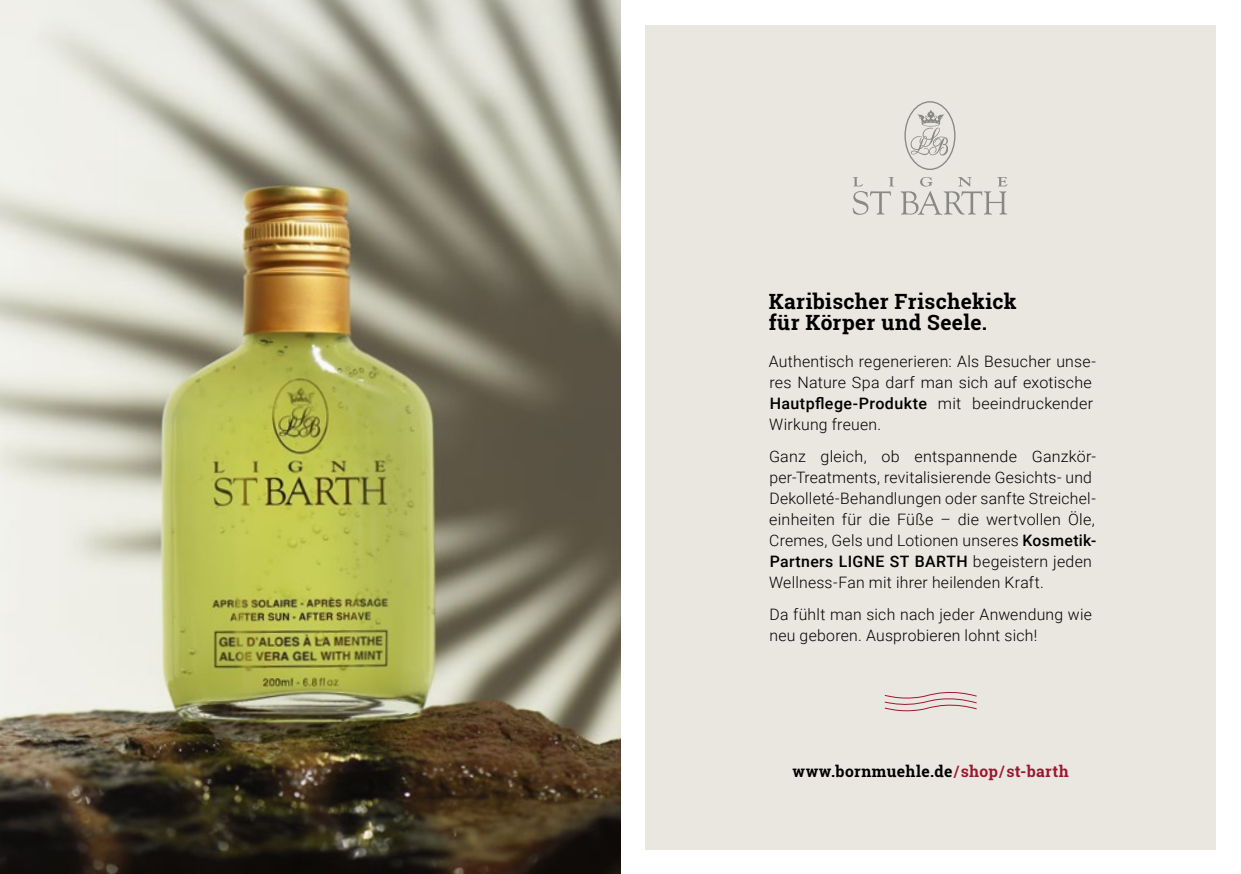
<style>
.page{position:relative;width:1241px;height:874px;background:#fff}
.page>*{position:absolute;margin:0;border:0;box-sizing:border-box;transform-origin:0 0}
.t1{font:700 21px/21px "Roboto Slab";letter-spacing:.015em;color:#000}
.t2{font:300 15.75px/21px "Roboto";letter-spacing:.015em;color:#000}
.t3{font:700 15.75px "Roboto Slab";letter-spacing:.025em;color:#000}
.s1{font-weight:500}
.s2{color:#9b182f}
</style>
<div class="page">
<img style="left:0;top:0;width:620px;height:873px">
<div style="left:645px;top:25px;width:570px;height:823px;background:#eae7e1"></div>
<svg style="left:884px;top:692px;width:93px;height:19px"></svg>
<svg style="left:852px;top:177px;width:42px;height:38px"></svg>
<svg style="left:900px;top:177px;width:107px;height:38px"></svg>
<svg style="left:904px;top:101px;width:51px;height:69px"></svg>
<h1 class="t1" style="left:768px;top:290px;width:249px">Karibischer Frischekick für Körper und Seele.</h1>
<p class="t2" style="left:768px;top:350px;width:329px">Authentisch regenerieren: Als Besucher unse&shy;res Nature Spa darf man sich auf exotische <span class="s1">Hautpflege-Produkte</span> mit beeindruckender Wirkung freuen.</p>
<p class="t2" style="left:769px;top:445px;width:329px">Ganz gleich, ob entspannende Ganzkör&shy;per-Treatments, revitalisierende Gesichts- und Dekolleté-Behandlungen oder sanfte Streichel&shy;einheiten für die Füße – die wertvollen Öle, Cremes, Gels und Lotionen unseres <span class="s1">Kosmetik-Partners LIGNE ST BARTH</span> begeistern jeden Wellness-Fan mit ihrer heilenden Kraft.</p>
<p class="t2" style="left:769px;top:602px;width:324px">Da fühlt man sich nach jeder Anwendung wie neu geboren. Ausprobieren lohnt sich!</p>
<p class="t3" style="left:792px;top:760px;width:278px">www.bornmuehle.de <span class="s2">/ shop / st-barth</span></p>
</div>
